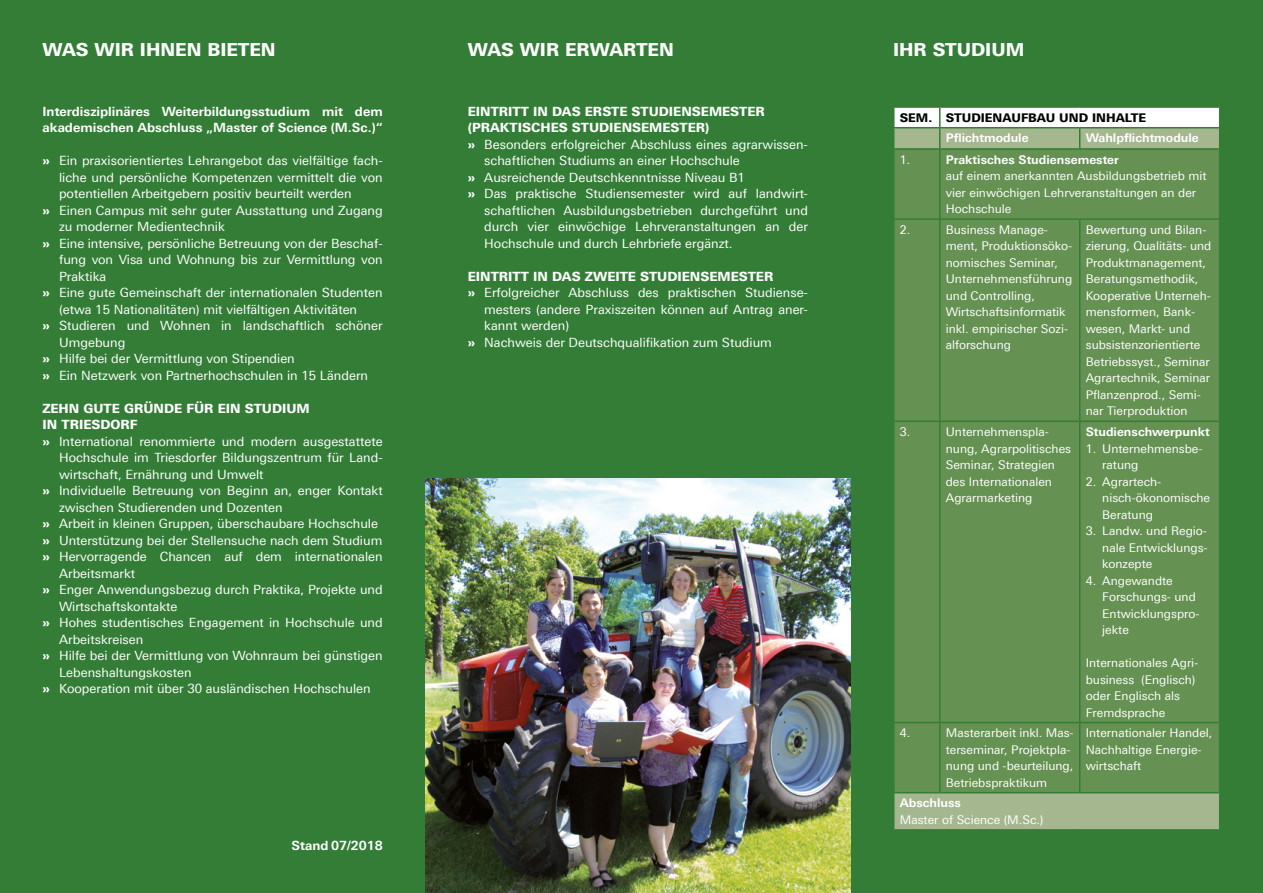
<style>
.page{position:relative;width:1263px;height:893px;background:#fff}
.page>*{position:absolute;margin:0;border:0;box-sizing:border-box;transform-origin:0 0}
.t1{font:800 18px "Linotype Univers 730";color:#fff}
.t2{font:12.75px "Linotype Univers W02";color:#fff}
.t3{font:800 12.75px/16.5px "Linotype Univers 730";color:#fff}
.t4{font:700 12.75px/16.5px "Linotype Univers W02";color:#fff}
.t5{font:12px/16.5px "Linotype Univers W02";color:#fff}
.t6{font:700 12px "Linotype Univers W02";color:#fff}
.t7{font:800 12px "Linotype Univers 730";color:#000}
.s1{font-family:"Linotype Univers 730";font-weight:800}
</style>
<div class="page">
<div style="left:838px;top:0;width:425px;height:893px;background:#337d36"></div>
<div style="left:412px;top:0;width:451px;height:893px;background:#337d36"></div>
<div style="left:0;top:0;width:438px;height:893px;background:#337d36"></div>
<div style="left:894px;top:793px;width:325px;height:36px;background:#a4b78f"></div>
<div style="left:894px;top:150px;width:325px;height:642px;background:#659152"></div>
<hr style="left:939px;top:150px;width:1px;height:68px;background:#337d36">
<hr style="left:893px;top:218px;width:47px;height:2px;background:#337d36">
<hr style="left:940px;top:218px;width:140px;height:2px;background:#337d36">
<hr style="left:939px;top:220px;width:1px;height:201px;background:#337d36">
<hr style="left:1080px;top:218px;width:140px;height:2px;background:#337d36">
<hr style="left:1079px;top:220px;width:1px;height:201px;background:#337d36">
<hr style="left:893px;top:421px;width:47px;height:1px;background:#337d36">
<hr style="left:940px;top:421px;width:140px;height:1px;background:#337d36">
<hr style="left:939px;top:422px;width:1px;height:300px;background:#337d36">
<hr style="left:1080px;top:421px;width:140px;height:1px;background:#337d36">
<hr style="left:1079px;top:422px;width:1px;height:300px;background:#337d36">
<hr style="left:893px;top:722px;width:47px;height:1px;background:#337d36">
<hr style="left:940px;top:722px;width:140px;height:1px;background:#337d36">
<hr style="left:939px;top:723px;width:1px;height:69px;background:#337d36">
<hr style="left:1080px;top:722px;width:140px;height:1px;background:#337d36">
<hr style="left:1079px;top:723px;width:1px;height:69px;background:#337d36">
<svg style="left:894px;top:107px;width:326px;height:41px;background:#c6d4bc"></svg>
<img style="left:425px;top:478px;width:425px;height:415px">
<h1 class="t1" style="left:43px;top:38px;width:235px">WAS WIR IHNEN BIETEN</h1>
<p class="t4" style="left:43px;top:103px;width:342px">Interdisziplinäres Weiterbildungsstudium mit dem akademischen Abschluss „Master of Science (M.Sc.)“</p>
<p class="t2" style="left:43px;top:153px;width:342px"><span class="s1">»</span> Ein praxisorientiertes Lehrangebot das vielfältige fach-</p>
<p class="t2" style="left:59px;top:170px;width:325px">liche und persönliche Kompetenzen vermittelt die von</p>
<p class="t2" style="left:59px;top:186px;width:294px">potentiellen Arbeitgebern positiv beurteilt werden</p>
<p class="t2" style="left:43px;top:203px;width:342px"><span class="s1">»</span> Einen Campus mit sehr guter Ausstattung und Zugang</p>
<p class="t2" style="left:59px;top:219px;width:167px">zu moderner Medientechnik</p>
<p class="t2" style="left:43px;top:236px;width:342px"><span class="s1">»</span> Eine intensive, persönliche Betreuung von der Beschaf-</p>
<p class="t2" style="left:59px;top:252px;width:325px">fung von Visa und Wohnung bis zur Vermittlung von</p>
<p class="t2" style="left:59px;top:269px;width:49px">Praktika</p>
<p class="t2" style="left:43px;top:285px;width:342px"><span class="s1">»</span> Eine gute Gemeinschaft der internationalen Studenten</p>
<p class="t2" style="left:59px;top:302px;width:300px">(etwa 15 Nationalitäten) mit vielfältigen Aktivitäten</p>
<p class="t2" style="left:43px;top:318px;width:342px"><span class="s1">»</span> Studieren und Wohnen in landschaftlich schöner</p>
<p class="t2" style="left:59px;top:335px;width:68px">Umgebung</p>
<p class="t2" style="left:43px;top:351px;width:254px"><span class="s1">»</span> Hilfe bei der Vermittlung von Stipendien</p>
<p class="t2" style="left:43px;top:368px;width:327px"><span class="s1">»</span> Ein Netzwerk von Partnerhochschulen in 15 Ländern</p>
<p class="t3" style="left:43px;top:400px;width:269px">ZEHN GUTE GRÜNDE FÜR EIN STUDIUM<br>IN TRIESDORF</p>
<p class="t2" style="left:43px;top:434px;width:342px"><span class="s1">»</span> International renommierte und modern ausgestattete</p>
<p class="t2" style="left:59px;top:450px;width:325px">Hochschule im Triesdorfer Bildungszentrum für Land-</p>
<p class="t2" style="left:59px;top:467px;width:206px">wirtschaft, Ernährung und Umwelt</p>
<p class="t2" style="left:43px;top:483px;width:342px"><span class="s1">»</span> Individuelle Betreuung von Beginn an, enger Kontakt</p>
<p class="t2" style="left:59px;top:500px;width:225px">zwischen Studierenden und Dozenten</p>
<p class="t2" style="left:43px;top:516px;width:337px"><span class="s1">»</span> Arbeit in kleinen Gruppen, überschaubare Hochschule</p>
<p class="t2" style="left:43px;top:533px;width:341px"><span class="s1">»</span> Unterstützung bei der Stellensuche nach dem Studium</p>
<p class="t2" style="left:43px;top:549px;width:342px"><span class="s1">»</span> Hervorragende Chancen auf dem internationalen</p>
<p class="t2" style="left:59px;top:566px;width:78px">Arbeitsmarkt</p>
<p class="t2" style="left:43px;top:582px;width:342px"><span class="s1">»</span> Enger Anwendungsbezug durch Praktika, Projekte und</p>
<p class="t2" style="left:59px;top:599px;width:120px">Wirtschaftskontakte</p>
<p class="t2" style="left:43px;top:615px;width:342px"><span class="s1">»</span> Hohes studentisches Engagement in Hochschule und</p>
<p class="t2" style="left:59px;top:632px;width:86px">Arbeitskreisen</p>
<p class="t2" style="left:43px;top:648px;width:342px"><span class="s1">»</span> Hilfe bei der Vermittlung von Wohnraum bei günstigen</p>
<p class="t2" style="left:59px;top:665px;width:134px">Lebenshaltungskosten</p>
<p class="t2" style="left:43px;top:681px;width:330px"><span class="s1">»</span> Kooperation mit über 30 ausländischen Hochschulen</p>
<p class="t4" style="left:292px;top:838px;width:93px">Stand 07/2018</p>
<h1 class="t1" style="left:468px;top:38px;width:208px">WAS WIR ERWARTEN</h1>
<p class="t3" style="left:468px;top:103px;width:298px">EINTRITT IN DAS ERSTE STUDIENSEMESTER (PRAKTISCHES STUDIENSEMESTER)</p>
<p class="t2" style="left:468px;top:137px;width:342px"><span class="s1">»</span> Besonders erfolgreicher Abschluss eines agrarwissen-</p>
<p class="t2" style="left:484px;top:153px;width:257px">schaftlichen Studiums an einer Hochschule</p>
<p class="t2" style="left:468px;top:170px;width:279px"><span class="s1">»</span> Ausreichende Deutschkenntnisse Niveau B1</p>
<p class="t2" style="left:468px;top:186px;width:342px"><span class="s1">»</span> Das praktische Studiensemester wird auf landwirt-</p>
<p class="t2" style="left:484px;top:203px;width:325px">schaftlichen Ausbildungsbetrieben durchgeführt und</p>
<p class="t2" style="left:484px;top:219px;width:325px">durch vier einwöchige Lehrveranstaltungen an der</p>
<p class="t2" style="left:484px;top:236px;width:250px">Hochschule und durch Lehrbriefe ergänzt.</p>
<p class="t3" style="left:468px;top:268px;width:307px">EINTRITT IN DAS ZWEITE STUDIENSEMESTER</p>
<p class="t2" style="left:468px;top:285px;width:342px"><span class="s1">»</span> Erfolgreicher Abschluss des praktischen Studiense-</p>
<p class="t2" style="left:484px;top:302px;width:325px">mesters (andere Praxiszeiten können auf Antrag aner-</p>
<p class="t2" style="left:484px;top:318px;width:86px">kannt werden)</p>
<p class="t2" style="left:468px;top:335px;width:306px"><span class="s1">»</span> Nachweis der Deutschqualifikation zum Studium</p>
<h1 class="t1" style="left:893px;top:38px;width:133px">IHR STUDIUM</h1>
<p class="t7" style="left:900px;top:110px;width:248px">SEM. STUDIENAUFBAU UND INHALTE</p>
<p class="t6" style="left:946px;top:131px;width:84px">Pflichtmodule</p>
<p class="t6" style="left:1086px;top:131px;width:115px">Wahlpflichtmodule</p>
<p class="t5" style="left:900px;top:151px;width:12px">1.</p>
<p class="t6" style="left:946px;top:152px;width:175px">Praktisches Studiensemester</p>
<p class="t5" style="left:946px;top:168px;width:262px">auf einem anerkannten Ausbildungsbetrieb mit vier einwöchigen Lehrveranstaltungen an der<br>Hochschule</p>
<p class="t5" style="left:900px;top:221px;width:12px">2.</p>
<p class="t5" style="left:946px;top:221px;width:128px">Business Manage&shy;ment, Produktionsöko&shy;nomisches Seminar,<br>Unternehmensführung und Controlling,<br>Wirtschaftsinformatik inkl. empirischer Sozi&shy;alforschung</p>
<p class="t5" style="left:1086px;top:221px;width:127px">Bewertung und Bilan&shy;zierung, Qualitäts- und<br>Produktmanagement,<br>Beratungsmethodik,<br>Kooperative Unterneh&shy;mensformen, Bank&shy;wesen, Markt- und subsistenzorientierte<br>Betriebssyst., Seminar<br>Agrartechnik, Seminar<br>Pflanzenprod., Semi&shy;nar Tierproduktion</p>
<p class="t5" style="left:900px;top:423px;width:12px">3.</p>
<p class="t5" style="left:946px;top:423px;width:127px">Unternehmenspla&shy;nung, Agrarpolitisches<br>Seminar, Strategien des Internationalen<br>Agrarmarketing</p>
<p class="t6" style="left:1086px;top:424px;width:125px">Studienschwerpunkt</p>
<p class="t5" style="left:1102px;top:440px;width:102px;text-indent:-16px">1. Unternehmensbe&shy;ratung</p>
<p class="t5" style="left:1102px;top:473px;width:109px;text-indent:-16px">2. Agrartech&shy;nisch-ökonomische<br>Beratung</p>
<p class="t5" style="left:1102px;top:522px;width:107px;text-align:justify;text-indent:-16px">3. Landw. und Regio&shy;nale Entwicklungs&shy;konzepte</p>
<p class="t5" style="left:1102px;top:572px;width:99px;text-indent:-16px">4. Angewandte<br>Forschungs- und<br>Entwicklungspro&shy;jekte</p>
<p class="t5" style="left:1086px;top:654px;width:113px">Internationales Agri&shy;business (Englisch) oder Englisch als<br>Fremdsprache</p>
<p class="t5" style="left:900px;top:725px;width:12px">4.</p>
<p class="t5" style="left:946px;top:725px;width:129px">Masterarbeit inkl. Mas&shy;terseminar, Projektpla&shy;nung und -beurteilung,<br>Betriebspraktikum</p>
<p class="t5" style="left:1086px;top:725px;width:128px">Internationaler Handel,<br>Nachhaltige Energie&shy;wirtschaft</p>
<p class="t6" style="left:900px;top:796px;width:63px">Abschluss</p>
<p class="t5" style="left:900px;top:811px;width:145px">Master of Science (M.Sc.)</p>
</div>
